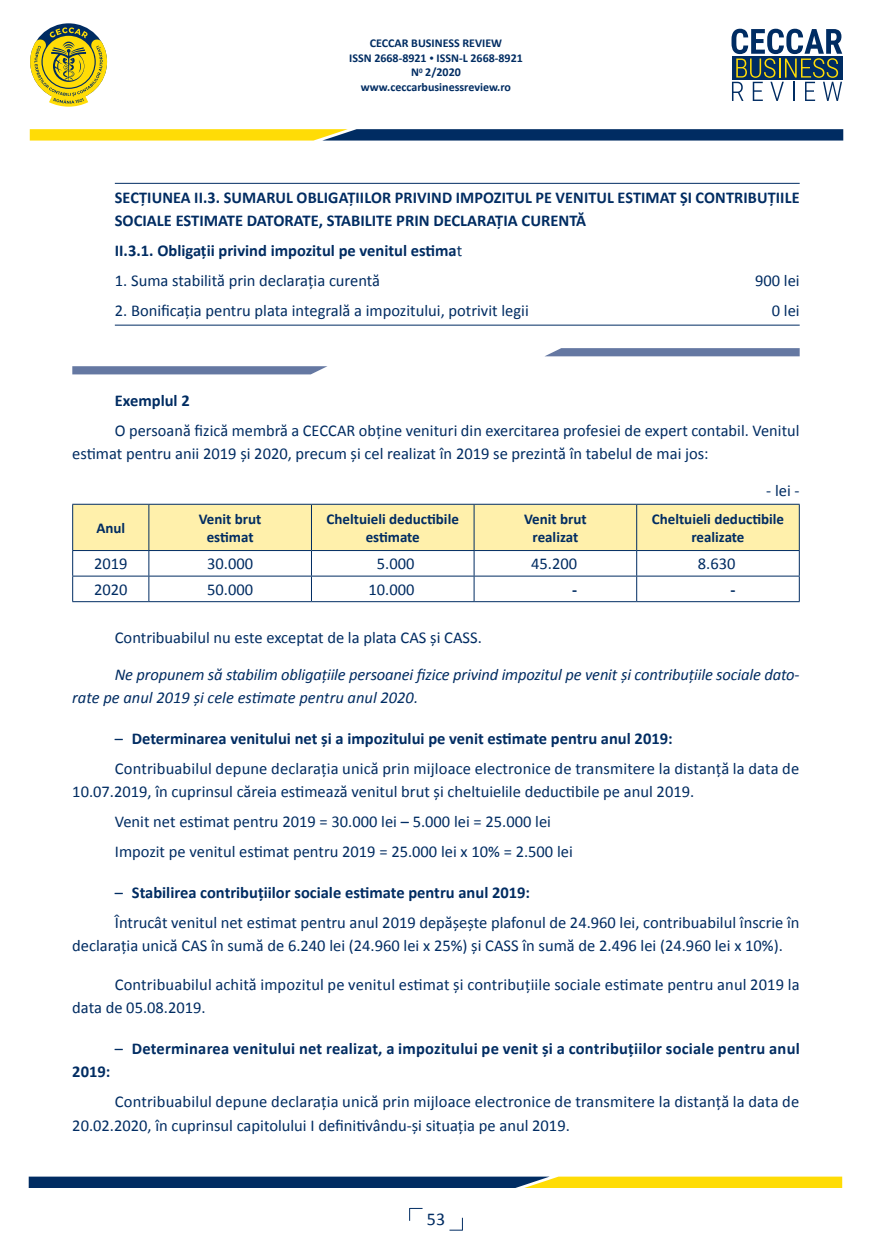
<style>
.page{position:relative;width:872px;height:1255px;background:#fff}
.page>*{position:absolute;margin:0;border:0;box-sizing:border-box;transform-origin:0 0}
.t1{font:18px "Calibri";color:#002c62}
.t2{font:16.5px/30px "Calibri";color:#002c62}
.t3{font:700 16.5px/23.5px "Calibri";letter-spacing:.005em;color:#002c62}
.t4{font:italic 16.5px/23.5px "Calibri";letter-spacing:-.01em;color:#002c62}
.t5{font:700 15px/18px "Calibri";color:#002c62;text-align:center}
.t6{font:700 12px/14.4px "Calibri";color:#002c62;text-align:center}
.s1{font-size:9px}
.s2{font-weight:400}
.s3{font-weight:700}
</style>
<div class="page">
<svg style="left:449px;top:1217px;width:14px;height:13px"></svg>
<svg style="left:731px;top:29px;width:111px;height:72px"></svg>
<svg style="left:30px;top:129px;width:813px;height:11px;background:#637144"></svg>
<svg style="left:30px;top:27px;width:77px;height:80px"></svg>
<svg style="left:29px;top:1176px;width:813px;height:11px;background:#69774c"></svg>
<svg style="left:409px;top:1207px;width:13px;height:13px"></svg>
<hr style="left:115px;top:183px;width:684px;height:1px;background:#002c62">
<hr style="left:115px;top:325px;width:684px;height:1px;background:#002c62">
<svg style="left:72px;top:504px;width:728px;height:97px"></svg>
<hr style="left:72px;top:601px;width:77px;height:1px;background:#002c62">
<hr style="left:149px;top:601px;width:162px;height:1px;background:#002c62">
<hr style="left:311px;top:601px;width:163px;height:1px;background:#002c62">
<hr style="left:474px;top:601px;width:162px;height:1px;background:#002c62">
<hr style="left:636px;top:601px;width:163px;height:1px;background:#002c62">
<svg style="left:72px;top:366px;width:255px;height:8px;background:#6d7fa7"></svg>
<svg style="left:545px;top:348px;width:254px;height:8px;background:#6c7ea6"></svg>
<p class="t6" style="left:349px;top:36px;width:175px">CECCAR BUSINESS REVIEW<br>ISSN 2668-8921 <span class="s1">•</span> ISSN-L 2668-8921<br>N<sup>0</sup> 2/2020 www.ceccarbusinessreview.ro</p>
<p class="t3" style="left:115px;top:185px;width:686px">SECȚIUNEA II.3. SUMARUL OBLIGAȚIILOR PRIVIND IMPOZITUL PE VENITUL ESTIMAT ȘI CONTRIBUȚIILE<br>SOCIALE ESTIMATE DATORATE, STABILITE PRIN DECLARAȚIA CURENTĂ</p>
<p class="t3" style="left:115px;top:238px;width:349px">II.3.1. Obligații privind impozitul pe venitul estima<span class="s2">t</span></p>
<p class="t2" style="left:115px;top:265px;width:267px">1. Suma stabilită prin declarația curentă</p>
<p class="t2" style="left:755px;top:265px;width:46px">900 lei</p>
<p class="t2" style="left:115px;top:295px;width:415px">2. Bonificația pentru plata integrală a impozitului, potrivit legii</p>
<p class="t2" style="left:771px;top:295px;width:29px">0 lei</p>
<p class="t3" style="left:115px;top:388px;width:76px">Exemplul 2</p>
<p class="t2" style="left:72px;top:418px;width:729px;line-height:23.5px;text-indent:43px">O persoană fizică membră a CECCAR obține venituri din exercitarea profesiei de expert contabil. Venitul estimat pentru anii 2019 și 2020, precum și cel realizat în 2019 se prezintă în tabelul de mai jos:</p>
<p class="t2" style="left:766px;top:474px;width:34px">- lei -</p>
<p class="t5" style="left:96px;top:518px;width:30px">Anul</p>
<p class="t5" style="left:199px;top:509px;width:64px">Venit brut estimat</p>
<p class="t5" style="left:327px;top:509px;width:134px">Cheltuieli deductibile estimate</p>
<p class="t5" style="left:524px;top:509px;width:64px">Venit brut realizat</p>
<p class="t5" style="left:652px;top:509px;width:134px">Cheltuieli deductibile realizate</p>
<p class="t2" style="left:94px;top:548px;width:35px">2019</p>
<p class="t2" style="left:207px;top:548px;width:47px">30.000</p>
<p class="t2" style="left:377px;top:548px;width:39px">5.000</p>
<p class="t2" style="left:531px;top:548px;width:47px">45.200</p>
<p class="t2" style="left:698px;top:548px;width:39px">8.630</p>
<p class="t2" style="left:94px;top:573px;width:35px">2020</p>
<p class="t2" style="left:207px;top:573px;width:47px">50.000</p>
<p class="t2" style="left:368px;top:573px;width:47px">10.000</p>
<p class="t3" style="left:572px;top:577px;width:7px">-</p>
<p class="t3" style="left:730px;top:577px;width:7px">-</p>
<p class="t2" style="left:115px;top:622px;width:368px">Contribuabilul nu este exceptat de la plata CAS și CASS.</p>
<p class="t4" style="left:72px;top:661px;width:728px;text-indent:43px">Ne propunem să stabilim obligațiile persoanei fizice privind impozitul pe venit și contribuțiile sociale dato&shy;rate pe anul 2019 și cele estimate pentru anul 2020.</p>
<p class="t2" style="left:115px;top:722px;width:686px">– <span class="s3">Determinarea venitului net și a impozitului pe venit estimate pentru anul 2019:<br></span>Contribuabilul depune declarația unică prin mijloace electronice de transmitere la distanță la data de</p>
<p class="t2" style="left:115px;top:775px;width:581px;text-indent:-43px">10.07.2019, în cuprinsul căreia estimează venitul brut și cheltuielile deductibile pe anul 2019.<br>Venit net estimat pentru 2019 = 30.000 lei – 5.000 lei = 25.000 lei<br>Impozit pe venitul estimat pentru 2019 = 25.000 lei x 10% = 2.500 lei</p>
<p class="t2" style="left:115px;top:876px;width:686px">– <span class="s3">Stabilirea contribuțiilor sociale estimate pentru anul 2019:<br></span>Întrucât venitul net estimat pentru anul 2019 depășește plafonul de 24.960 lei, contribuabilul înscrie în</p>
<p class="t2" style="left:72px;top:929px;width:712px">declarația unică CAS în sumă de 6.240 lei (24.960 lei x 25%) și CASS în sumă de 2.496 lei (24.960 lei x 10%).</p>
<p class="t2" style="left:72px;top:971px;width:729px;line-height:23.5px;text-indent:43px">Contribuabilul achită impozitul pe venitul estimat şi contribuțiile sociale estimate pentru anul 2019 la data de 05.08.2019.</p>
<p class="t3" style="left:115px;top:1035px;width:686px"><span class="s2">–</span> Determinarea venitului net realizat, a impozitului pe venit și a contribuțiilor sociale pentru anul</p>
<p class="t3" style="left:72px;top:1059px;width:40px">2019:</p>
<p class="t2" style="left:72px;top:1089px;width:728px;line-height:23.5px;text-indent:43px">Contribuabilul depune declarația unică prin mijloace electronice de transmitere la distanță la data de<br>20.02.2020, în cuprinsul capitolului I definitivându-şi situația pe anul 2019.</p>
<p class="t1" style="left:427px;top:1208px;width:20px">53</p>
</div>
